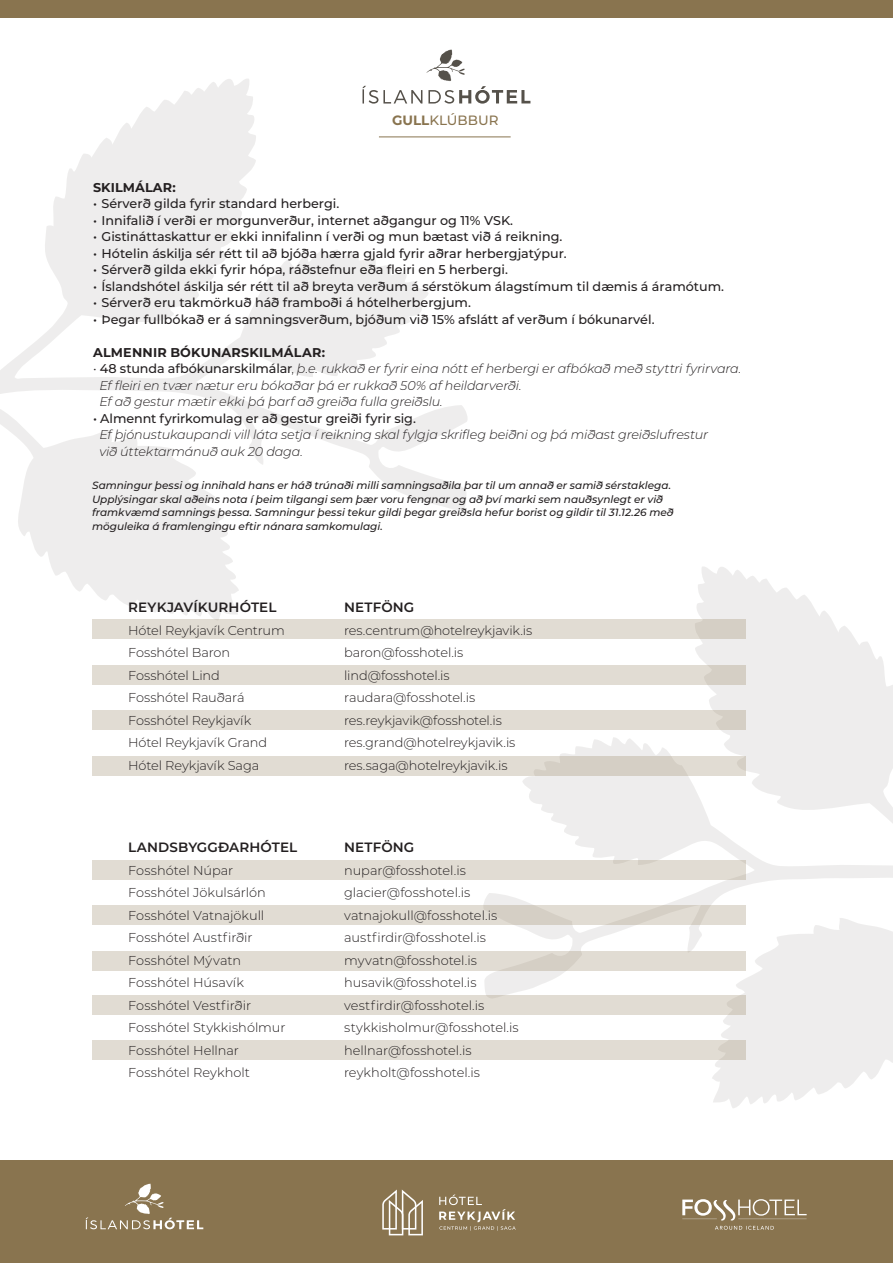
<style>
.page{position:relative;width:893px;height:1263px;background:#fff}
.page>*{position:absolute;margin:0;border:0;box-sizing:border-box;transform-origin:0 0}
.t1{font:600 13.5px "Montserrat";letter-spacing:.01em;color:#231f20}
.t2{font:500 13.5px "Montserrat";color:#89744f}
.t3{font:300 12.9px "Montserrat";letter-spacing:-.005em;color:#231f20}
.t4{font:500 12.75px "Montserrat";color:#231f20}
.t5{font:italic 300 12.75px/16.5px "Montserrat";letter-spacing:-.01em;color:#231f20}
.t6{font:700 12.75px "Montserrat";letter-spacing:.015em;color:#231f20}
.t7{font:italic 500 10.5px/13.5px "Montserrat";letter-spacing:-.005em;color:#231f20}
.s1{font-weight:700}
.s2{font-style:normal}
.s3{font-weight:500;font-style:normal}
</style>
<div class="page">
<svg style="left:483px;top:567px;width:410px;height:541px"></svg>
<svg style="left:0;top:79px;width:468px;height:541px"></svg>
<div style="left:92px;top:620px;width:654px;height:19px;background:linear-gradient(to right,#e3ded5,#ded8cf)"></div>
<div style="left:92px;top:665px;width:654px;height:20px;background:#e1dcd3"></div>
<div style="left:92px;top:711px;width:654px;height:19px;background:#e1dcd3"></div>
<div style="left:92px;top:756px;width:654px;height:19px;background:linear-gradient(to right,#e3ded5,#dad4cb)"></div>
<div style="left:92px;top:860px;width:654px;height:20px;background:#e1dcd3"></div>
<div style="left:92px;top:905px;width:654px;height:19px;background:linear-gradient(to right,#e2ddd4,#dcd7ce)"></div>
<div style="left:92px;top:951px;width:654px;height:20px;background:linear-gradient(to right,#e1dcd3,#dfdad1)"></div>
<div style="left:92px;top:995px;width:654px;height:20px;background:#e1dcd3"></div>
<div style="left:92px;top:1041px;width:654px;height:19px;background:#e1dcd3"></div>
<hr style="left:379px;top:136px;width:132px;height:1px;background:#89744f">
<svg style="left:362px;top:49px;width:168px;height:55px"></svg>
<div style="left:0;top:0;width:893px;height:17px;background:#89744f"></div>
<div style="left:0;top:1161px;width:893px;height:102px;background:#89744f"></div>
<svg style="left:86px;top:1183px;width:117px;height:46px"></svg>
<svg style="left:382px;top:1189px;width:41px;height:46px"></svg>
<svg style="left:439px;top:1194px;width:77px;height:37px"></svg>
<svg style="left:682px;top:1199px;width:125px;height:21px"></svg>
<hr style="left:682px;top:1219px;width:35px;height:1px;background:#fff">
<hr style="left:738px;top:1219px;width:69px;height:1px;background:#fff">
<svg style="left:715px;top:1226px;width:59px;height:4px"></svg>
<p class="t2" style="left:392px;top:111px;width:108px"><span class="s1">GULL</span>KLÚBBUR</p>
<p class="t6" style="left:93px;top:178px;width:84px">SKILMÁLAR:</p>
<p class="t4" style="left:93px;top:195px;width:248px">• Sérverð gilda fyrir standard herbergi.</p>
<p class="t4" style="left:93px;top:211px;width:422px">• Innifalið í verði er morgunverður, internet aðgangur og 11% VSK.</p>
<p class="t4" style="left:93px;top:228px;width:471px">• Gistináttaskattur er ekki innifalinn í verði og mun bætast við á reikning.</p>
<p class="t4" style="left:93px;top:244px;width:475px">• Hótelin áskilja sér rétt til að bjóða hærra gjald fyrir aðrar herbergjatýpur.</p>
<p class="t4" style="left:93px;top:261px;width:416px">• Sérverð gilda ekki fyrir hópa, ráðstefnur eða fleiri en 5 herbergi.</p>
<p class="t4" style="left:93px;top:277px;width:633px">• Íslandshótel áskilja sér rétt til að breyta verðum á sérstökum álagstímum til dæmis á áramótum.</p>
<p class="t4" style="left:93px;top:294px;width:379px">• Sérverð eru takmörkuð háð framboði á hótelherbergjum.</p>
<p class="t4" style="left:93px;top:310px;width:563px">• Þegar fullbókað er á samningsverðum, bjóðum við 15% afslátt af verðum í bókunarvél.</p>
<p class="t6" style="left:93px;top:343px;width:234px">ALMENNIR BÓKUNARSKILMÁLAR:</p>
<p class="t5" style="left:99px;top:360px;width:643px;text-indent:-6px"><span class="s2">•</span> <span class="s3">48 stunda afbókunarskilmálar</span><span class="s2">,</span> þ.e. rukkað er fyrir eina nótt ef herbergi er afbókað með styttri fyrirvara.<br>Ef fleiri en tvær nætur eru bókaðar þá er rukkað 50% af heildarverði.<br>Ef að gestur mætir ekki þá þarf að greiða fulla greiðslu.</p>
<p class="t4" style="left:93px;top:409px;width:324px">• Almennt fyrirkomulag er að gestur greiði fyrir sig.</p>
<p class="t5" style="left:99px;top:426px;width:610px">Ef þjónustukaupandi vill láta setja í reikning skal fylgja skrifleg beiðni og þá miðast greiðslufrestur við úttektarmánuð auk 20 daga.</p>
<p class="t7" style="left:92px;top:478px;width:583px">Samningur þessi og innihald hans er háð trúnaði milli samningsaðila þar til um annað er samið sérstaklega.<br>Upplýsingar skal aðeins nota í þeim tilgangi sem þær voru fengnar og að því marki sem nauðsynlegt er við framkvæmd samnings þessa. Samningur þessi tekur gildi þegar greiðsla hefur borist og gildir til 31.12.26 með möguleika á framlengingu eftir nánara samkomulagi.</p>
<p class="t1" style="left:128px;top:598px;width:150px">REYKJAVÍKURHÓTEL</p>
<p class="t1" style="left:344px;top:598px;width:72px">NETFÖNG</p>
<p class="t3" style="left:128px;top:621px;width:158px">Hótel Reykjavík Centrum</p>
<p class="t3" style="left:344px;top:621px;width:190px">res.centrum@hotelreykjavik.is</p>
<p class="t3" style="left:128px;top:644px;width:103px">Fosshótel Baron</p>
<p class="t3" style="left:344px;top:644px;width:121px">baron@fosshotel.is</p>
<p class="t3" style="left:128px;top:666px;width:93px">Fosshótel Lind</p>
<p class="t3" style="left:344px;top:666px;width:107px">lind@fosshotel.is</p>
<p class="t3" style="left:128px;top:689px;width:118px">Fosshótel Rauðará</p>
<p class="t3" style="left:344px;top:689px;width:133px">raudara@fosshotel.is</p>
<p class="t3" style="left:128px;top:711px;width:125px">Fosshótel Reykjavík</p>
<p class="t3" style="left:344px;top:711px;width:159px">res.reykjavik@fosshotel.is</p>
<p class="t3" style="left:128px;top:734px;width:140px">Hótel Reykjavík Grand</p>
<p class="t3" style="left:344px;top:734px;width:173px">res.grand@hotelreykjavik.is</p>
<p class="t3" style="left:128px;top:756px;width:133px">Hótel Reykjavík Saga</p>
<p class="t3" style="left:344px;top:756px;width:165px">res.saga@hotelreykjavik.is</p>
<p class="t1" style="left:128px;top:838px;width:171px">LANDSBYGGÐARHÓTEL</p>
<p class="t1" style="left:344px;top:838px;width:72px">NETFÖNG</p>
<p class="t3" style="left:128px;top:861px;width:107px">Fosshótel Núpar</p>
<p class="t3" style="left:344px;top:861px;width:123px">nupar@fosshotel.is</p>
<p class="t3" style="left:128px;top:884px;width:139px">Fosshótel Jökulsárlón</p>
<p class="t3" style="left:344px;top:884px;width:128px">glacier@fosshotel.is</p>
<p class="t3" style="left:128px;top:906px;width:138px">Fosshótel Vatnajökull</p>
<p class="t3" style="left:344px;top:906px;width:155px">vatnajokull@fosshotel.is</p>
<p class="t3" style="left:128px;top:929px;width:126px">Fosshótel Austfirðir</p>
<p class="t3" style="left:344px;top:929px;width:143px">austfirdir@fosshotel.is</p>
<p class="t3" style="left:128px;top:951px;width:115px">Fosshótel Mývatn</p>
<p class="t3" style="left:344px;top:951px;width:134px">myvatn@fosshotel.is</p>
<p class="t3" style="left:128px;top:974px;width:118px">Fosshótel Húsavík</p>
<p class="t3" style="left:344px;top:974px;width:134px">husavik@fosshotel.is</p>
<p class="t3" style="left:128px;top:996px;width:124px">Fosshótel Vestfirðir</p>
<p class="t3" style="left:344px;top:996px;width:142px">vestfirdir@fosshotel.is</p>
<p class="t3" style="left:128px;top:1019px;width:159px">Fosshótel Stykkishólmur</p>
<p class="t3" style="left:344px;top:1019px;width:176px">stykkisholmur@fosshotel.is</p>
<p class="t3" style="left:128px;top:1041px;width:112px">Fosshótel Hellnar</p>
<p class="t3" style="left:344px;top:1041px;width:129px">hellnar@fosshotel.is</p>
<p class="t3" style="left:128px;top:1064px;width:123px">Fosshótel Reykholt</p>
<p class="t3" style="left:344px;top:1064px;width:137px">reykholt@fosshotel.is</p>
</div>
